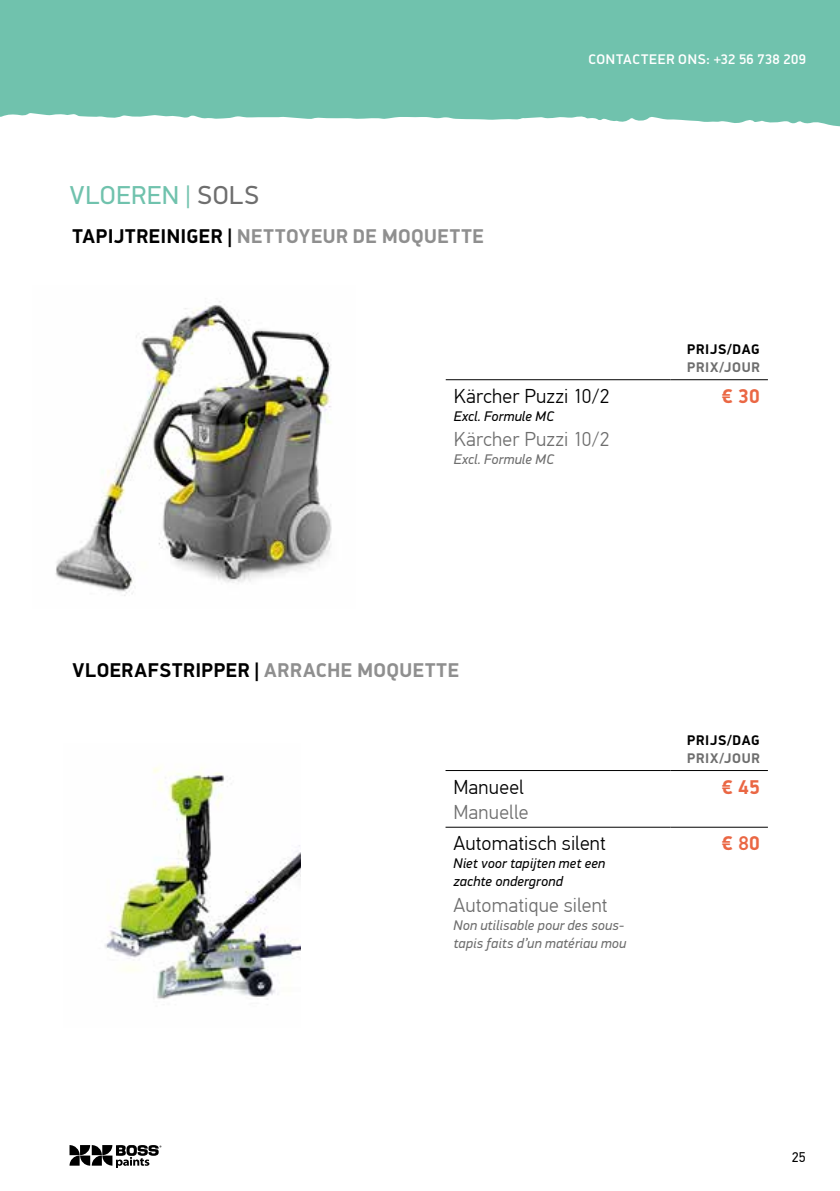
<style>
.page{position:relative;width:840px;height:1191px;background:#fff}
.page>*{position:absolute;margin:0;border:0;box-sizing:border-box;transform-origin:0 0}
.t1{font:26px "PFDIN Display Pro";letter-spacing:.025em;color:#70c2ad}
.t2{font:300 20px "PF Din Text Pro";letter-spacing:.005em;color:#6e6e6e}
.t3{font:300 20px "PF Din Text Pro";letter-spacing:.01em;color:#000}
.t4{font:700 20px "PFDIN Display Pro";letter-spacing:.025em;color:#8f8f8f}
.t5{font:700 20px "PFDIN Display Pro";letter-spacing:.035em;color:#000}
.t6{font:700 20px "PFDIN Display Pro";color:#ea6744}
.t7{font:italic 14px/18px "PFDIN Display Pro";letter-spacing:.015em;color:#6e6e6e}
.t8{font:italic 14px/18px "PFDIN Display Pro";letter-spacing:.015em;color:#000}
.t9{font:500 14px "PFDIN Display Pro";letter-spacing:.035em;color:#fff}
.t10{font:700 14px "PFDIN Display Pro";letter-spacing:.045em;color:#000}
.t11{font:700 14px "PFDIN Display Pro";letter-spacing:.05em;color:#6e6e6e}
.t12{font:14px "PF Din Text Pro";color:#000}
.s1{color:#6e6e6e}
.s2{color:#000}
.s3{color:#8f8f8f}
</style>
<div class="page">
<img style="left:55px;top:301px;width:277px;height:295px">
<hr style="left:445px;top:379px;width:225px;height:1px;background:#000">
<hr style="left:670px;top:379px;width:97px;height:1px;background:#000">
<img style="left:105px;top:767px;width:195px;height:232px">
<hr style="left:445px;top:770px;width:225px;height:1px;background:#000">
<hr style="left:670px;top:770px;width:97px;height:1px;background:#000">
<hr style="left:445px;top:827px;width:225px;height:1px;background:#000">
<hr style="left:670px;top:827px;width:97px;height:1px;background:#000">
<svg style="left:69px;top:1145px;width:92px;height:22px"></svg>
<svg style="left:0;top:0;width:839px;height:127px;background:#79c6b2"></svg>
<h1 class="t1" style="left:70px;top:180px;width:190px">VLOEREN | <span class="s1">SOLS</span></h1>
<h2 class="t4" style="left:72px;top:224px;width:413px"><span class="s2">TAPIJTREINIGER |</span> NETTOYEUR DE MOQUETTE</h2>
<p class="t9" style="left:588px;top:51px;width:219px">CONTACTEER ONS: +32 56 738 209</p>
<p class="t10" style="left:687px;top:340px;width:74px">PRIJS/DAG</p>
<p class="t11" style="left:687px;top:358px;width:74px">PRIX/JOUR</p>
<h2 class="t3" style="left:453px;top:384px;width:157px">Kärcher Puzzi 10/2</h2>
<p class="t8" style="left:453px;top:407px;width:102px">Excl. Formule MC</p>
<h2 class="t2" style="left:453px;top:428px;width:157px">Kärcher Puzzi 10/2</h2>
<p class="t7" style="left:453px;top:451px;width:102px">Excl. Formule MC</p>
<h2 class="t6" style="left:721px;top:384px;width:40px">€ 30</h2>
<h2 class="t5" style="left:72px;top:658px;width:388px">VLOERAFSTRIPPER | <span class="s3">ARRACHE MOQUETTE</span></h2>
<h2 class="t3" style="left:453px;top:775px;width:72px">Manueel</h2>
<h2 class="t2" style="left:453px;top:801px;width:76px">Manuelle</h2>
<h2 class="t3" style="left:453px;top:832px;width:153px">Automatisch silent</h2>
<p class="t8" style="left:453px;top:854px;width:153px">Niet voor tapijten met een zachte ondergrond</p>
<h2 class="t2" style="left:453px;top:893px;width:155px">Automatique silent</h2>
<p class="t7" style="left:453px;top:916px;width:174px">Non utilisable pour des sous&shy;tapis faits d’un matériau mou</p>
<p class="t10" style="left:687px;top:731px;width:74px">PRIJS/DAG</p>
<p class="t11" style="left:687px;top:749px;width:74px">PRIX/JOUR</p>
<h2 class="t6" style="left:721px;top:774px;width:40px">€ 45</h2>
<h2 class="t6" style="left:721px;top:831px;width:39px">€ 80</h2>
<p class="t12" style="left:791px;top:1149px;width:15px">25</p>
</div>
